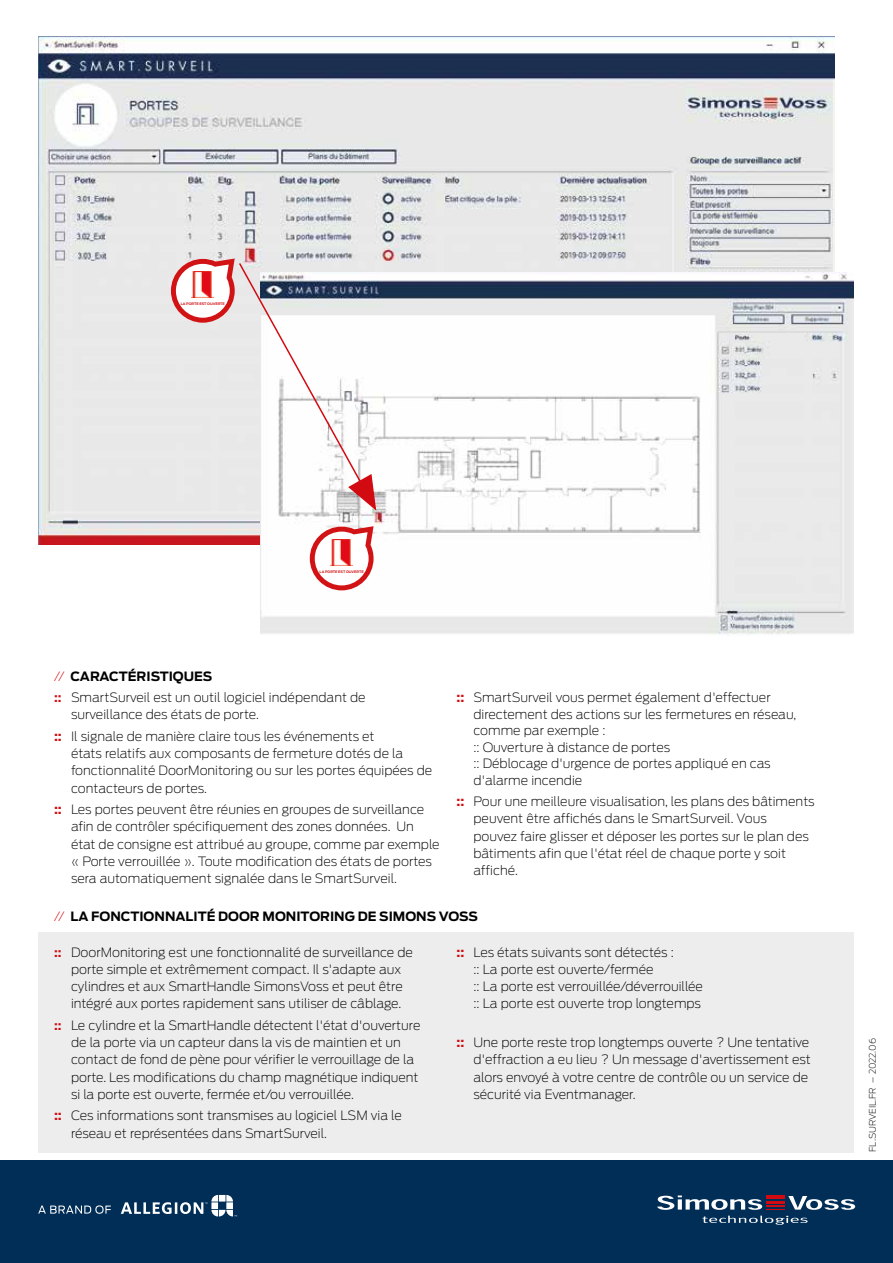
<style>
.page{position:relative;width:893px;height:1263px;background:#fff}
.page>*{position:absolute;margin:0;border:0;box-sizing:border-box;transform-origin:0 0}
.t1{font:200 12.75px/17.2px "Antenna";color:#000}
.t2{font:700 12.75px "Antenna";color:#000}
.t3{font:200 9px "Antenna";color:#000}
.t4{font:700 3.3px "Antenna";letter-spacing:-.01em;color:#d21316}
.s1{color:#d20a11}
.s2{font-weight:700}
.s3{font-weight:700;font-size:12px;color:#d20a11}
.s4{font-weight:700;color:#d20a11}
.s5{font-weight:200;color:#d20a11}
</style>
<div class="page">
<div style="left:38px;top:931px;width:815px;height:221px;background:#ededed"></div>
<img style="left:38px;top:37px;width:797px;height:508px">
<img style="left:261px;top:272px;width:593px;height:363px">
<svg style="left:310px;top:526px;width:64px;height:64px"></svg>
<img style="left:331px;top:539px;width:22px;height:26px">
<svg style="left:171px;top:259px;width:206px;height:252px"></svg>
<div style="left:0;top:1161px;width:893px;height:102px;background:#002e56"></div>
<svg style="left:657px;top:1195px;width:198px;height:30px"></svg>
<svg style="left:121px;top:1195px;width:116px;height:21px"></svg>
<svg style="left:38px;top:1205px;width:73px;height:9px"></svg>
<p class="t4" style="left:181px;top:302px;width:46px">LA PORTE EST OUVERTE</p>
<p class="t4" style="left:320px;top:570px;width:46px">LA PORTE EST OUVERTE</p>
<p class="t1" style="left:54px;top:665px;width:313px;line-height:21.1px"><span class="s1">//</span> <span class="s2">CARACTÉRISTIQUES<br></span><span class="s3">::</span> SmartSurveil est un outil logiciel indépendant de</p>
<p class="t1" style="left:54px;top:704px;width:322px;line-height:21.5px;text-indent:17px">surveillance des états de porte.<br><span class="s4">::</span> Il signale de manière claire tous les événements et</p>
<p class="t1" style="left:71px;top:744px;width:363px">états relatifs aux composants de fermeture dotés de la fonctionnalité DoorMonitoring ou sur les portes équipées de contacteurs de portes.</p>
<p class="t1" style="left:71px;top:800px;width:370px;text-indent:-17px"><span class="s4">::</span> Les portes peuvent être réunies en groupes de surveillance afin de contrôler spécifiquement des zones données. Un état de consigne est attribué au groupe, comme par exemple « Porte verrouillée ». Toute modification des états de portes sera automatiquement signalée dans le SmartSurveil.</p>
<p class="t1" style="left:473px;top:689px;width:325px;line-height:16.5px;text-indent:-17px"><span class="s4">::</span> SmartSurveil vous permet également d'effectuer directement des actions sur les fermetures en réseau, comme par exemple :<br>:: Ouverture à distance de portes<br>:: Déblocage d'urgence de portes appliqué en cas d'alarme incendie</p>
<p class="t1" style="left:473px;top:792px;width:343px;text-indent:-17px"><span class="s4">::</span> Pour une meilleure visualisation, les plans des bâtiments peuvent être affichés dans le SmartSurveil. Vous<br>pouvez faire glisser et déposer les portes sur le plan des bâtiments afin que l'état réel de chaque porte y soit affiché.</p>
<p class="t2" style="left:54px;top:907px;width:426px"><span class="s5">//</span> LA FONCTIONNALITÉ DOOR MONITORING DE SIMONS VOSS</p>
<p class="t1" style="left:54px;top:943px;width:360px;text-align:center"><span class="s3">::</span> DoorMonitoring est une fonctionnalité de surveillance de porte simple et extrêmement compact. Il s'adapte aux cylindres et aux SmartHandle SimonsVoss et peut être intégré aux portes rapidement sans utiliser de câblage.</p>
<p class="t1" style="left:71px;top:1016px;width:351px;text-indent:-17px"><span class="s3">::</span> Le cylindre et la SmartHandle détectent l'état d'ouverture de la porte via un capteur dans la vis de maintien et un contact de fond de pène pour vérifier le verrouillage de la porte. Les modifications du champ magnétique indiquent si la porte est ouverte, fermée et/ou verrouillée.</p>
<p class="t1" style="left:71px;top:1107px;width:332px;text-indent:-17px"><span class="s4">::</span> Ces informations sont transmises au logiciel LSM via le réseau et représentées dans SmartSurveil.</p>
<p class="t1" style="left:473px;top:943px;width:231px;text-indent:-17px"><span class="s4">::</span> Les états suivants sont détectés :<br>:: La porte est ouverte/fermée<br>:: La porte est verrouillée/déverrouillée :: La porte est ouverte trop longtemps</p>
<p class="t1" style="left:473px;top:1033px;width:339px;text-indent:-17px"><span class="s4">::</span> Une porte reste trop longtemps ouverte ? Une tentative d'effraction a eu lieu ? Un message d'avertissement est alors envoyé à votre centre de contrôle ou un service de sécurité via Eventmanager.</p>
<p class="t3" style="left:867px;top:1152px;width:115px;rotate:-90deg">FL.SURVEIL.FR – 2022.06</p>
</div>
